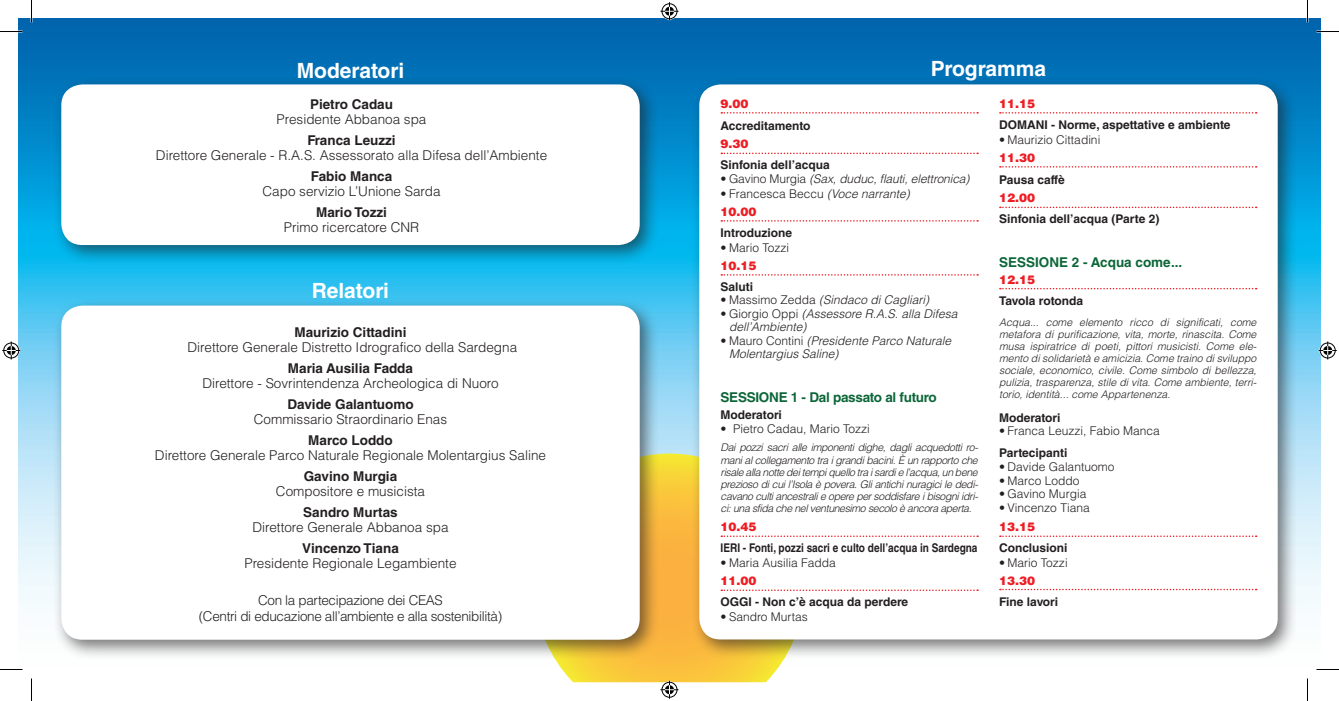
<style>
.page{position:relative;width:1339px;height:701px;background:#fff}
.page>*{position:absolute;margin:0;border:0;box-sizing:border-box;transform-origin:0 0}
.Body_Text_Indent{font:700 21px "Helvetica LT Std";color:#fff}
.Body_Text_Indent-2{font:300 13.5px "Helvetica LT Std";color:#231f20}
.Body_Text_Indent-3{font:700 13.5px "Helvetica LT Std";color:#231f20}
.Body_Text_Indent-4{font:300 13.5px "Helvetica LT Std";letter-spacing:-.025em;color:#231f20}
.Body_Text_Indent-5{font:700 13.5px "Helvetica LT Std";letter-spacing:-.02em;color:#0c6638}
.Body_Text_Indent-6{font:700 13.5px "Helvetica LT Std";color:#0c6638}
.Body_Text_Indent-7{font:700 12px "Helvetica LT Std";color:#231f20}
.Body_Text_Indent-8{font:300 12px "Helvetica LT Std";color:#231f20}
.Body_Text_Indent-9{font:italic 300 12px/13.5px "Helvetica LT Std";color:#231f20}
.Body_Text_Indent-10{font:900 12px "Helvetica LT Std";color:#ee1d23}
.Body_Text_Indent-11{font:700 12px "Helvetica LT Std";color:#231f20;scale:.84 1}
.t1{font:italic 300 10.5px/12px "Helvetica LT Std";letter-spacing:-.01em;color:#231f20;text-align:justify}
.s1{font-style:normal}
.s2{font-style:italic}
</style>
<div class="page">
<img style="left:19px;top:19px;width:1301px;height:651px">
<svg style="left:535px;top:453px;width:269px;height:229px;background:#fac950"></svg>
<div style="left:52px;top:76px;width:607px;height:189px;background:#231f20;opacity:.6"></div>
<div style="left:61px;top:84px;width:579px;height:161px;background:#fff;border-radius:21px"></div>
<div style="left:52px;top:297px;width:607px;height:362px;background:#231f20;opacity:.6"></div>
<div style="left:61px;top:306px;width:579px;height:334px;background:#fff;border-radius:21px"></div>
<div style="left:690px;top:75px;width:607px;height:584px;background:#231f20;opacity:.6"></div>
<div style="left:699px;top:84px;width:578px;height:555px;background:#fff;border-radius:21px"></div>
<svg style="left:721px;top:112px;width:257px;height:2px"></svg>
<svg style="left:721px;top:153px;width:257px;height:1px"></svg>
<svg style="left:721px;top:220px;width:257px;height:2px"></svg>
<svg style="left:721px;top:274px;width:257px;height:2px"></svg>
<svg style="left:721px;top:535px;width:257px;height:2px"></svg>
<svg style="left:721px;top:589px;width:257px;height:2px"></svg>
<svg style="left:1000px;top:112px;width:256px;height:2px"></svg>
<svg style="left:1000px;top:166px;width:256px;height:2px"></svg>
<svg style="left:1000px;top:207px;width:256px;height:1px"></svg>
<svg style="left:1000px;top:288px;width:256px;height:1px"></svg>
<svg style="left:1000px;top:535px;width:256px;height:2px"></svg>
<svg style="left:1000px;top:589px;width:256px;height:1px"></svg>
<hr style="left:0;top:668px;width:22px;height:2px;background:#fff">
<hr style="left:1316px;top:668px;width:23px;height:2px;background:#fff">
<hr style="left:1306px;top:0;width:2px;height:23px;background:#fff">
<svg style="left:0;top:31px;width:22px;height:1px"></svg>
<svg style="left:1316px;top:31px;width:23px;height:1px"></svg>
<svg style="left:0;top:669px;width:22px;height:1px"></svg>
<svg style="left:1316px;top:669px;width:23px;height:1px"></svg>
<svg style="left:31px;top:0;width:1px;height:23px"></svg>
<svg style="left:31px;top:678px;width:1px;height:23px"></svg>
<svg style="left:1307px;top:0;width:1px;height:23px"></svg>
<svg style="left:1307px;top:678px;width:1px;height:23px"></svg>
<svg style="left:660px;top:2px;width:18px;height:18px"></svg>
<svg style="left:660px;top:681px;width:18px;height:18px"></svg>
<svg style="left:2px;top:341px;width:18px;height:18px"></svg>
<svg style="left:1318px;top:341px;width:18px;height:18px"></svg>
<p class="Body_Text_Indent" style="left:297px;top:58px;width:109px">Moderatori</p>
<p class="Body_Text_Indent-3" style="left:310px;top:96px;width:84px">Pietro Cadau</p>
<p class="Body_Text_Indent-2" style="left:277px;top:111px;width:151px">Presidente Abbanoa spa</p>
<p class="Body_Text_Indent-3" style="left:307px;top:132px;width:90px">Franca Leuzzi</p>
<p class="Body_Text_Indent-2" style="left:156px;top:147px;width:393px">Direttore Generale - R.A.S. Assessorato alla Difesa dell’Ambiente</p>
<p class="Body_Text_Indent-3" style="left:311px;top:168px;width:83px">Fabio Manca</p>
<p class="Body_Text_Indent-2" style="left:262px;top:183px;width:180px">Capo servizio L’Unione Sarda</p>
<p class="Body_Text_Indent-3" style="left:316px;top:204px;width:72px">Mario Tozzi</p>
<p class="Body_Text_Indent-2" style="left:284px;top:219px;width:137px">Primo ricercatore CNR</p>
<p class="Body_Text_Indent" style="left:312px;top:278px;width:79px">Relatori</p>
<p class="Body_Text_Indent-3" style="left:294px;top:323px;width:113px">Maurizio Cittadini</p>
<p class="Body_Text_Indent-2" style="left:187px;top:338px;width:331px">Direttore Generale Distretto Idrografico della Sardegna</p>
<p class="Body_Text_Indent-3" style="left:288px;top:359px;width:127px">Maria Ausilia Fadda</p>
<p class="Body_Text_Indent-2" style="left:202px;top:374px;width:298px">Direttore - Sovrintendenza Archeologica di Nuoro</p>
<p class="Body_Text_Indent-3" style="left:287px;top:395px;width:128px">Davide Galantuomo</p>
<p class="Body_Text_Indent-2" style="left:254px;top:410px;width:195px">Commissario Straordinario Enas</p>
<p class="Body_Text_Indent-3" style="left:308px;top:431px;width:86px">Marco Loddo</p>
<p class="Body_Text_Indent-2" style="left:155px;top:446px;width:392px">Direttore Generale Parco Naturale Regionale Molentargius Saline</p>
<p class="Body_Text_Indent-3" style="left:304px;top:467px;width:95px">Gavino Murgia</p>
<p class="Body_Text_Indent-2" style="left:276px;top:482px;width:151px">Compositore e musicista</p>
<p class="Body_Text_Indent-3" style="left:303px;top:503px;width:96px">Sandro Murtas</p>
<p class="Body_Text_Indent-2" style="left:252px;top:518px;width:198px">Direttore Generale Abbanoa spa</p>
<p class="Body_Text_Indent-3" style="left:302px;top:539px;width:98px">Vincenzo Tiana</p>
<p class="Body_Text_Indent-2" style="left:244px;top:554px;width:214px">Presidente Regionale Legambiente</p>
<p class="Body_Text_Indent-4" style="left:258px;top:592px;width:186px">Con la partecipazione dei CEAS</p>
<p class="Body_Text_Indent-4" style="left:199px;top:608px;width:305px">(Centri di educazione all’ambiente e alla sostenibilità)</p>
<p class="Body_Text_Indent" style="left:930px;top:56px;width:117px">Programma</p>
<p class="Body_Text_Indent-10" style="left:720px;top:96px;width:30px">9.00</p>
<p class="Body_Text_Indent-7" style="left:720px;top:119px;width:91px">Accreditamento</p>
<p class="Body_Text_Indent-10" style="left:720px;top:136px;width:30px">9.30</p>
<p class="Body_Text_Indent-7" style="left:720px;top:158px;width:111px">Sinfonia dell’acqua</p>
<p class="Body_Text_Indent-9" style="left:720px;top:172px;width:250px"><span class="s1">• Gavino Murgia</span> (Sax, duduc, flauti, elettronica)</p>
<p class="Body_Text_Indent-8" style="left:720px;top:186px;width:191px">• Francesca Beccu <span class="s2">(Voce narrante)</span></p>
<p class="Body_Text_Indent-10" style="left:720px;top:204px;width:38px">10.00</p>
<p class="Body_Text_Indent-7" style="left:720px;top:225px;width:73px">Introduzione</p>
<p class="Body_Text_Indent-8" style="left:720px;top:240px;width:70px">• Mario Tozzi</p>
<p class="Body_Text_Indent-10" style="left:720px;top:258px;width:38px">10.15</p>
<p class="Body_Text_Indent-7" style="left:720px;top:279px;width:34px">Saluti</p>
<p class="Body_Text_Indent-9" style="left:720px;top:293px;width:210px"><span class="s1">• Massimo Zedda</span> (Sindaco di Cagliari)</p>
<p class="Body_Text_Indent-9" style="left:729px;top:307px;width:230px;text-indent:-9px"><span class="s1">• Giorgio Oppi</span> (Assessore R.A.S. alla Difesa dell’Ambiente)</p>
<p class="Body_Text_Indent-9" style="left:729px;top:334px;width:224px;text-indent:-9px"><span class="s1">• Mauro Contini</span> (Presidente Parco Naturale<br>Molentargius Saline)</p>
<p class="Body_Text_Indent-5" style="left:720px;top:389px;width:218px">SESSIONE 1 - Dal passato al futuro</p>
<p class="Body_Text_Indent-7" style="left:720px;top:408px;width:63px">Moderatori</p>
<p class="Body_Text_Indent-8" style="left:720px;top:422px;width:151px">• Pietro Cadau, Mario Tozzi</p>
<p class="t1" style="left:720px;top:442px;width:259px">Dai pozzi sacri alle imponenti dighe, dagli acquedotti ro&shy;mani al collegamento tra i grandi bacini. È un rapporto che risale alla notte dei tempi quello tra i sardi e l’acqua, un bene prezioso di cui l’Isola è povera. Gli antichi nuragici le dedi&shy;cavano culti ancestrali e opere per soddisfare i bisogni idri&shy;ci: una sfida che nel ventunesimo secolo è ancora aperta.</p>
<p class="Body_Text_Indent-10" style="left:720px;top:519px;width:38px">10.45</p>
<p class="Body_Text_Indent-11" style="left:720px;top:541px;width:307px">IERI - Fonti, pozzi sacri e culto dell’acqua in Sardegna</p>
<p class="Body_Text_Indent-8" style="left:720px;top:555px;width:117px">• Maria Ausilia Fadda</p>
<p class="Body_Text_Indent-10" style="left:720px;top:573px;width:38px">11.00</p>
<p class="Body_Text_Indent-7" style="left:720px;top:595px;width:189px">OGGI - Non c’è acqua da perdere</p>
<p class="Body_Text_Indent-8" style="left:720px;top:609px;width:89px">• Sandro Murtas</p>
<p class="Body_Text_Indent-10" style="left:999px;top:96px;width:38px">11.15</p>
<p class="Body_Text_Indent-7" style="left:999px;top:117px;width:233px">DOMANI - Norme, aspettative e ambiente</p>
<p class="Body_Text_Indent-8" style="left:999px;top:132px;width:103px">• Maurizio Cittadini</p>
<p class="Body_Text_Indent-10" style="left:999px;top:150px;width:38px">11.30</p>
<p class="Body_Text_Indent-7" style="left:999px;top:173px;width:67px">Pausa caffè</p>
<p class="Body_Text_Indent-10" style="left:999px;top:190px;width:38px">12.00</p>
<p class="Body_Text_Indent-7" style="left:999px;top:212px;width:162px">Sinfonia dell’acqua (Parte 2)</p>
<p class="Body_Text_Indent-6" style="left:999px;top:254px;width:185px">SESSIONE 2 - Acqua come...</p>
<p class="Body_Text_Indent-10" style="left:999px;top:271px;width:38px">12.15</p>
<p class="Body_Text_Indent-7" style="left:999px;top:294px;width:86px">Tavola rotonda</p>
<p class="t1" style="left:999px;top:316px;width:259px">Acqua... come elemento ricco di significati, come metafora di purificazione, vita, morte, rinascita. Come musa ispiratrice di poeti, pittori musicisti. Come ele&shy;mento di solidarietà e amicizia. Come traino di sviluppo sociale, economico, civile. Come simbolo di bellezza, pulizia, trasparenza, stile di vita. Come ambiente, terri&shy;torio, identità... come Appartenenza.</p>
<p class="Body_Text_Indent-7" style="left:999px;top:410px;width:63px">Moderatori</p>
<p class="Body_Text_Indent-8" style="left:999px;top:423px;width:162px">• Franca Leuzzi, Fabio Manca</p>
<p class="Body_Text_Indent-7" style="left:999px;top:446px;width:70px">Partecipanti</p>
<p class="Body_Text_Indent-8" style="left:999px;top:459px;width:117px">• Davide Galantuomo</p>
<p class="Body_Text_Indent-8" style="left:999px;top:473px;width:82px">• Marco Loddo</p>
<p class="Body_Text_Indent-8" style="left:999px;top:486px;width:89px">• Gavino Murgia</p>
<p class="Body_Text_Indent-8" style="left:999px;top:500px;width:92px">• Vincenzo Tiana</p>
<p class="Body_Text_Indent-10" style="left:999px;top:519px;width:38px">13.15</p>
<p class="Body_Text_Indent-7" style="left:999px;top:541px;width:70px">Conclusioni</p>
<p class="Body_Text_Indent-8" style="left:999px;top:555px;width:70px">• Mario Tozzi</p>
<p class="Body_Text_Indent-10" style="left:999px;top:572px;width:38px">13.30</p>
<p class="Body_Text_Indent-7" style="left:999px;top:594px;width:61px">Fine lavori</p>
</div>
